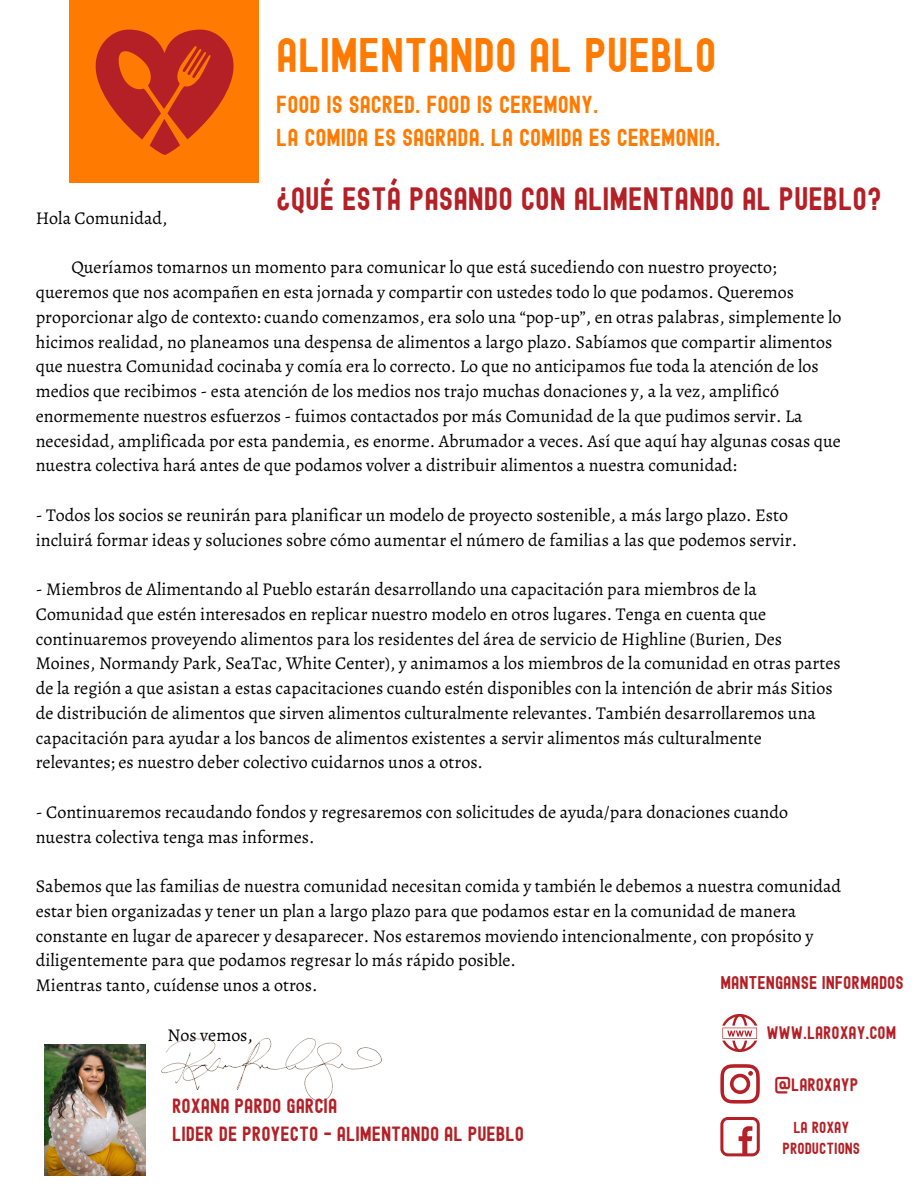
<style>
.page{position:relative;width:918px;height:1188px;background:#fff}
.page>*{position:absolute;margin:0;border:0;box-sizing:border-box;transform-origin:0 0}
.t1{font:47.25px "Edmund";color:#ff7a00}
.t2{font:31.5px "Edmund";color:#b42026}
.t3{font:24px "Edmund";color:#ff7a00}
.t4{font:20.1px "Edmund";color:#b42026}
.t5{font:18px/24.8px "Alegreya";color:#000}
.t6{font:18px "Edmund";color:#b42026}
.t7{font:17.7px "Edmund";color:#b42026}
.t8{font:15.75px "Edmund";color:#b42026}
</style>
<div class="page">
<div style="left:70px;top:0;width:189px;height:183px;background:#ff7a00"></div>
<svg style="left:95px;top:30px;width:139px;height:124px"></svg>
<img style="left:113px;top:1038px;width:269px;height:138px">
<img style="left:44px;top:1044px;width:102px;height:131px">
<svg style="left:722px;top:1014px;width:35px;height:38px"></svg>
<svg style="left:720px;top:1064px;width:40px;height:40px"></svg>
<svg style="left:720px;top:1117px;width:40px;height:39px"></svg>
<p class="t1" style="left:276px;top:34px;width:442px">ALIMENTANDO AL PUEBLO</p>
<p class="t3" style="left:276px;top:94px;width:324px">FOOD IS SACRED. FOOD IS CEREMONY.</p>
<p class="t3" style="left:276px;top:127px;width:446px">LA COMIDA ES SAGRADA. LA COMIDA ES CEREMONIA.</p>
<p class="t2" style="left:276px;top:185px;width:607px">¿QUÉ ESTÁ PASANDO CON ALIMENTANDO AL PUEBLO?</p>
<p class="t5" style="left:36px;top:205px;width:133px">Hola Comunidad,</p>
<p class="t5" style="left:36px;top:255px;width:807px;text-indent:36px">Queríamos tomarnos un momento para comunicar lo que está sucediendo con nuestro proyecto; queremos que nos acompañen en esta jornada y compartir con ustedes todo lo que podamos. Queremos proporcionar algo de contexto: cuando comenzamos, era solo una “pop-up”, en otras palabras, simplemente lo hicimos realidad, no planeamos una despensa de alimentos a largo plazo. Sabíamos que compartir alimentos que nuestra Comunidad cocinaba y comía era lo correcto. Lo que no anticipamos fue toda la atención de los medios que recibimos - esta atención de los medios nos trajo muchas donaciones y, a la vez, amplificó enormemente nuestros esfuerzos - fuimos contactados por más Comunidad de la que pudimos servir. La necesidad, amplificada por esta pandemia, es enorme. Abrumador a veces. Así que aquí hay algunas cosas que nuestra colectiva hará antes de que podamos volver a distribuir alimentos a nuestra comunidad:</p>
<p class="t5" style="left:36px;top:502px;width:763px">- Todos los socios se reunirán para planificar un modelo de proyecto sostenible, a más largo plazo. Esto incluirá formar ideas y soluciones sobre cómo aumentar el número de familias a las que podemos servir.</p>
<p class="t5" style="left:36px;top:577px;width:806px">- Miembros de Alimentando al Pueblo estarán desarrollando una capacitación para miembros de la Comunidad que estén interesados en replicar nuestro modelo en otros lugares. Tenga en cuenta que continuaremos proveyendo alimentos para los residentes del área de servicio de Highline (Burien, Des Moines, Normandy Park, SeaTac, White Center), y animamos a los miembros de la comunidad en otras partes de la región a que asistan a estas capacitaciones cuando estén disponibles con la intención de abrir más Sitios de distribución de alimentos que sirven alimentos culturalmente relevantes. También desarrollaremos una capacitación para ayudar a los bancos de alimentos existentes a servir alimentos más culturalmente relevantes; es nuestro deber colectivo cuidarnos unos a otros.</p>
<p class="t5" style="left:36px;top:799px;width:754px">- Continuaremos recaudando fondos y regresaremos con solicitudes de ayuda/para donaciones cuando nuestra colectiva tenga mas informes.</p>
<p class="t5" style="left:36px;top:874px;width:807px">Sabemos que las familias de nuestra comunidad necesitan comida y también le debemos a nuestra comunidad estar bien organizadas y tener un plan a largo plazo para que podamos estar en la comunidad de manera constante en lugar de aparecer y desaparecer. Nos estaremos moviendo intencionalmente, con propósito y diligentemente para que podamos regresar lo más rápido posible.</p>
<p class="t5" style="left:36px;top:973px;width:283px">Mientras tanto, cuídense unos a otros.</p>
<p class="t5" style="left:168px;top:1022px;width:87px">Nos vemos,</p>
<p class="t6" style="left:720px;top:974px;width:185px">MANTENGANSE INFORMADOS</p>
<p class="t7" style="left:766px;top:1025px;width:131px">WWW.LAROXAY.COM</p>
<p class="t7" style="left:775px;top:1077px;width:85px">@LAROXAYP</p>
<p class="t8" style="left:793px;top:1120px;width:58px">LA ROXAY</p>
<p class="t8" style="left:783px;top:1141px;width:79px">PRODUCTIONS</p>
<p class="t4" style="left:172px;top:1097px;width:167px">ROXANA PARDO GARCIA</p>
<p class="t4" style="left:172px;top:1125px;width:353px">LIDER DE PROYECTO - ALIMENTANDO AL PUEBLO</p>
</div>
